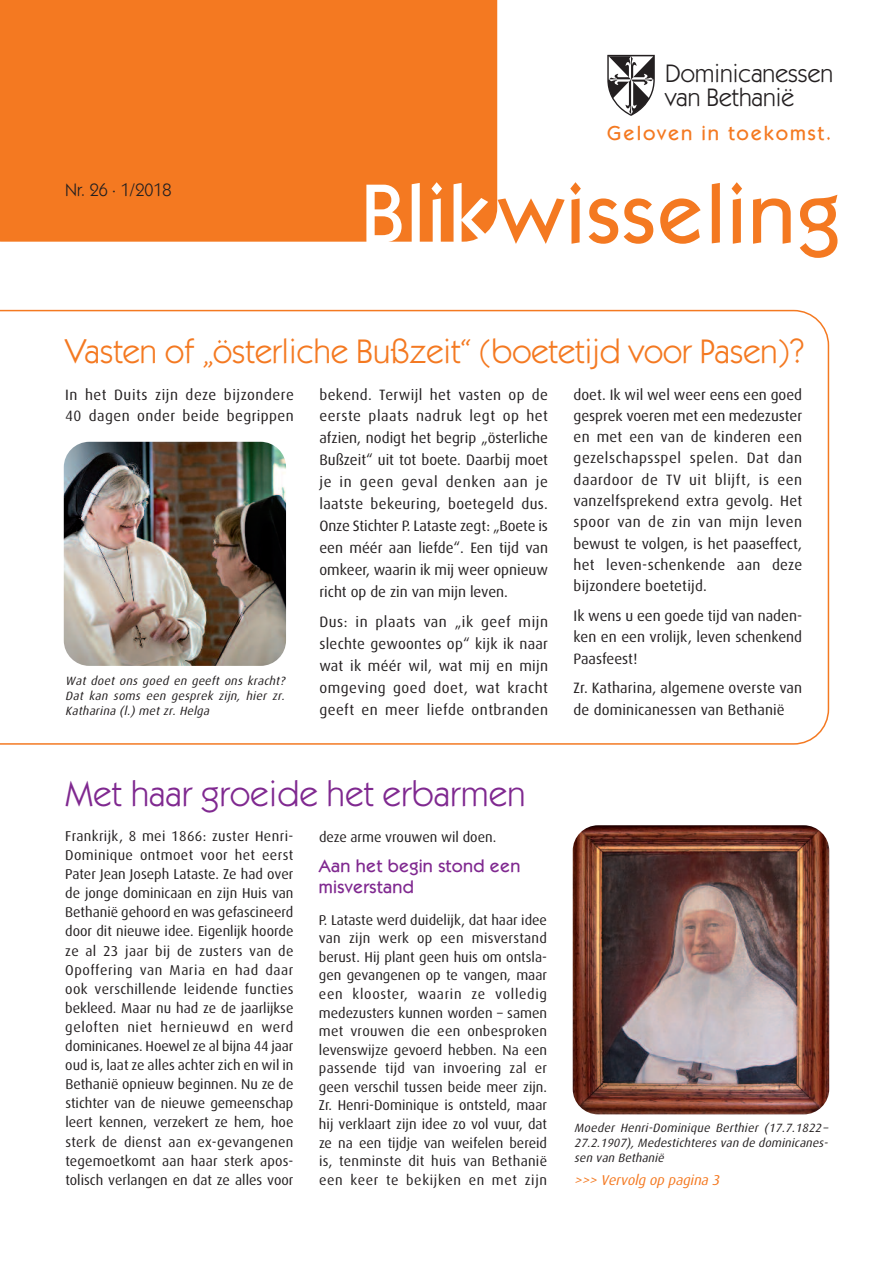
<style>
.page{position:relative;width:893px;height:1263px;background:#fff}
.page>*{position:absolute;margin:0;border:0;box-sizing:border-box;transform-origin:0 0}
.t1{font:500 84.15px "Itc Kabel";letter-spacing:.03em;color:#f47921}
.t2{font:36px "Itc Kabel";letter-spacing:.01em;color:#802990}
.t3{font:34.2px "Itc Kabel";color:#f47921}
.t4{font:25.5px/23.7px "Itc Kabel";color:#231f20}
.t5{font:500 20.25px "Itc Kabel";letter-spacing:.09em;color:#f47921}
.t6{font:500 18px/21.6px "Itc Kabel";letter-spacing:.015em;color:#802990}
.t7{font:18px "Itc Kabel";color:#231f20}
.t8{font:15px/21.9px "Dax";letter-spacing:.01em;color:#231f20;text-align:justify}
.t9{font:15px/21px "Dax";letter-spacing:.03em;color:#231f20}
.t10{font:14.25px/19px "Dax";letter-spacing:.01em;color:#231f20;text-align:justify}
.t11{font:italic 14.25px "Dax";color:#f47921}
.t12{font:italic 12px/15px "Dax";color:#231f20;text-align:justify}
.s1{color:#fff}
</style>
<div class="page">
<svg style="left:0;top:310px;width:829px;height:435px"></svg>
<img style="left:64px;top:442px;width:222px;height:224px;border-radius:26px">
<div style="left:64px;top:674px;width:222px;height:53px;background:#fff"></div>
<img style="left:573px;top:825px;width:256px;height:289px;border-radius:26px">
<div style="left:0;top:0;width:497px;height:242px;background:#f47921"></div>
<svg style="left:607px;top:55px;width:48px;height:61px"></svg>
<h3 class="t4" style="left:665px;top:64px;width:170px">Dominicanessen van Bethanië</h3>
<h3 class="t5" style="left:607px;top:126px;width:226px">Geloven in toekomst.</h3>
<p class="t7" style="left:65px;top:183px;width:108px">Nr. 26 · 1/2018</p>
<h1 class="t1" style="left:362px;top:185px;width:479px"><span class="s1">Blik</span>wisseling</h1>
<h3 class="t3" style="left:65px;top:338px;width:740px">Vasten of „österliche Bußzeit“ (boetetijd voor Pasen)?</h3>
<p class="t9" style="left:65px;top:385px;width:230px">In het Duits zijn deze bijzondere<br>40 dagen onder beide begrippen</p>
<p class="t8" style="left:319px;top:384px;width:230px">bekend. Terwijl het vasten op de eerste plaats nadruk legt op het afzien, nodigt het begrip „österliche Bußzeit“ uit tot boete. Daarbij moet je in geen geval denken aan je laatste bekeuring, boetegeld dus.<br>Onze Stichter P. Lataste zegt: „Boete is een méér aan liefde“. Een tijd van omkeer, waarin ik mij weer opnieuw richt op de zin van mijn leven.</p>
<p class="t8" style="left:319px;top:612px;width:230px">Dus: in plaats van „ik geef mijn slechte gewoontes op“ kijk ik naar wat ik méér wil, wat mij en mijn omgeving goed doet, wat kracht geeft en meer liefde ontbranden</p>
<p class="t12" style="left:65px;top:674px;width:223px">Wat doet ons goed en geeft ons kracht?<br>Dat kan soms een gesprek zijn, hier zr.<br>Katharina (l.) met zr. Helga</p>
<h2 class="t2" style="left:65px;top:780px;width:462px">Met haar groeide het erbarmen</h2>
<p class="t10" style="left:65px;top:827px;width:230px">Frankrijk, 8 mei 1866: zuster Henri-Dominique ontmoet voor het eerst Pater Jean Joseph Lataste. Ze had over de jonge dominicaan en zijn Huis van Bethanië gehoord en was gefascineerd door dit nieuwe idee. Eigenlijk hoorde ze al 23 jaar bij de zusters van de Opoffering van Maria en had daar ook verschillende leidende functies bekleed. Maar nu had ze de jaarlijkse geloften niet hernieuwd en werd dominicanes. Hoewel ze al bijna 44 jaar oud is, laat ze alles achter zich en wil in Bethanië opnieuw beginnen. Nu ze de stichter van de nieuwe gemeenschap leert kennen, verzekert ze hem, hoe sterk de dienst aan ex-gevangenen tegemoetkomt aan haar sterk apos&shy;tolisch verlangen en dat ze alles voor</p>
<p class="t10" style="left:319px;top:828px;width:179px">deze arme vrouwen wil doen.</p>
<p class="t6" style="left:319px;top:856px;width:203px">Aan het begin stond een misverstand</p>
<p class="t10" style="left:319px;top:911px;width:230px;line-height:18.6px">P. Lataste werd duidelijk, dat haar idee van zijn werk op een misverstand berust. Hij plant geen huis om ontsla&shy;gen gevangenen op te vangen, maar een klooster, waarin ze volledig medezusters kunnen worden – samen met vrouwen die een onbesproken levenswijze gevoerd hebben. Na een passende tijd van invoering zal er geen verschil tussen beide meer zijn.<br>Zr. Henri-Dominique is ontsteld, maar hij verklaart zijn idee zo vol vuur, dat ze na een tijdje van weifelen bereid is, tenminste dit huis van Bethanië een keer te bekijken en met zijn</p>
<p class="t8" style="left:574px;top:385px;width:230px;line-height:21.3px">doet. Ik wil wel weer eens een goed gesprek voeren met een medezuster en met een van de kinderen een gezelschapsspel spelen. Dat dan daardoor de TV uit blijft, is een vanzelfsprekend extra gevolg. Het spoor van de zin van mijn leven bewust te volgen, is het paaseffect, het leven-schenkende aan deze bijzondere boetetijd.</p>
<p class="t8" style="left:574px;top:606px;width:230px;line-height:21.3px">Ik wens u een goede tijd van naden&shy;ken en een vrolijk, leven schenkend Paasfeest!</p>
<p class="t8" style="left:574px;top:678px;width:230px;line-height:21.3px">Zr. Katharina, algemene overste van de dominicanessen van Bethanië</p>
<p class="t12" style="left:574px;top:1121px;width:258px">Moeder Henri-Dominique Berthier (17.7.1822– 27.2.1907), Medestichteres van de dominicanes&shy;sen van Bethanië</p>
<p class="t11" style="left:574px;top:1174px;width:150px">&gt;&gt;&gt; Vervolg op pagina 3</p>
</div>
